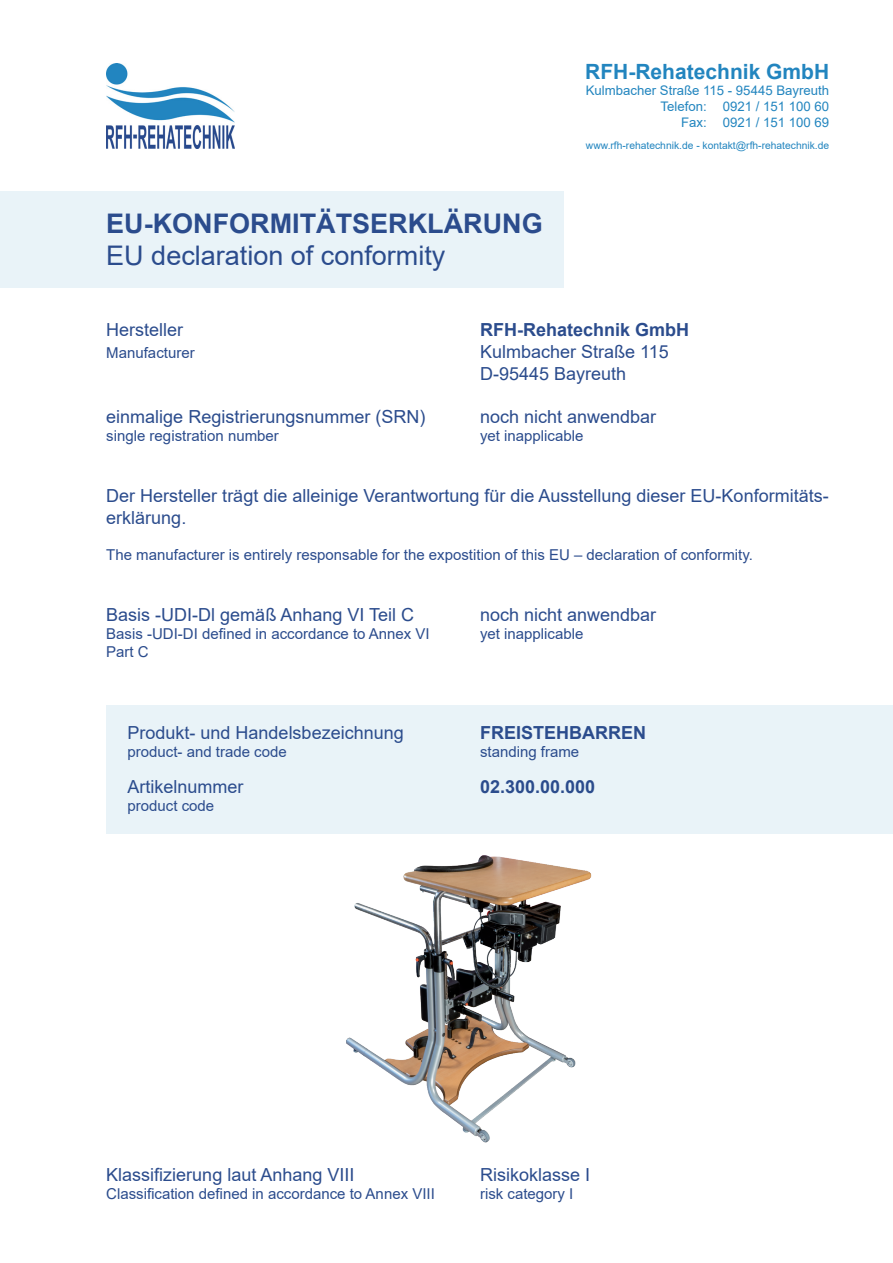
<style>
.page{position:relative;width:893px;height:1263px;background:#fff}
.page>*{position:absolute;margin:0;border:0;box-sizing:border-box;transform-origin:0 0}
.t1{font:27px "Arial";color:#2b4c8d}
.t2{font:700 27px "Arial";color:#2b4c8d}
.t3{font:700 21px "Arial";color:#2285bf}
.t4{font:18px/21.6px "Arial";color:#2b4c8d}
.t5{font:700 18px "Arial";color:#2b4c8d}
.t6{font:15px/18px "Arial";color:#2b4c8d}
.t7{font:13.2px/15.9px "Arial";color:#2285bf;text-align:justify}
.t8{font:10.35px "Arial";color:#2285bf}
</style>
<div class="page">
<div style="left:106px;top:705px;width:787px;height:128px;background:#e9f3f8"></div>
<img style="left:106px;top:64px;width:128px;height:85px">
<div style="left:0;top:191px;width:564px;height:96px;background:#e9f3f8"></div>
<img style="left:346px;top:855px;width:246px;height:288px">
<p class="t3" style="left:585px;top:57px;width:245px">RFH-Rehatechnik GmbH</p>
<p class="t7" style="left:723px;top:82px;width:108px;text-indent:-137px">Kulmbacher Straße 115 - 95445 Bayreuth 0921 / 151 100 60<br>0921 / 151 100 69</p>
<p class="t7" style="left:660px;top:98px;width:48px;text-align:right">Telefon:<br>Fax:</p>
<h1 class="t2" style="left:106px;top:205px;width:438px">EU-KONFORMITÄTSERKLÄRUNG</h1>
<h1 class="t1" style="left:106px;top:237px;width:341px">EU declaration of conformity</h1>
<p class="t8" style="left:586px;top:138px;width:245px">www.rfh-rehatechnik.de - kontakt@rfh-rehatechnik.de</p>
<p class="t4" style="left:106px;top:319px;width:79px">Hersteller</p>
<p class="t6" style="left:106px;top:343px;width:90px">Manufacturer</p>
<p class="t4" style="left:106px;top:405px;width:321px">einmalige Registrierungsnummer (SRN)</p>
<p class="t6" style="left:106px;top:426px;width:174px">single registration number</p>
<p class="t5" style="left:480px;top:317px;width:211px">RFH-Rehatechnik GmbH</p>
<p class="t4" style="left:480px;top:341px;width:190px">Kulmbacher Straße 115<br>D-95445 Bayreuth</p>
<p class="t4" style="left:480px;top:405px;width:178px">noch nicht anwendbar</p>
<p class="t6" style="left:480px;top:426px;width:105px">yet inapplicable</p>
<p class="t4" style="left:106px;top:485px;width:724px">Der Hersteller trägt die alleinige Verantwortung für die Ausstellung dieser EU-Konformitäts&shy;erklärung.</p>
<p class="t6" style="left:106px;top:545px;width:648px">The manufacturer is entirely responsable for the expostition of this EU – declaration of conformity.</p>
<p class="t4" style="left:106px;top:604px;width:309px">Basis -UDI-Dl gemäß Anhang VI Teil C</p>
<p class="t6" style="left:106px;top:625px;width:325px">Basis -UDI-DI defined in accordance to Annex VI<br>Part C</p>
<p class="t4" style="left:480px;top:604px;width:178px">noch nicht anwendbar</p>
<p class="t6" style="left:480px;top:625px;width:105px">yet inapplicable</p>
<p class="t4" style="left:128px;top:722px;width:278px">Produkt- und Handelsbezeichnung</p>
<p class="t6" style="left:128px;top:743px;width:161px">product- and trade code</p>
<p class="t5" style="left:480px;top:720px;width:167px">FREISTEHBARREN</p>
<p class="t6" style="left:480px;top:743px;width:101px">standing frame</p>
<p class="t4" style="left:128px;top:776px;width:118px">Artikelnummer</p>
<p class="t6" style="left:128px;top:797px;width:88px">product code</p>
<p class="t5" style="left:480px;top:774px;width:117px">02.300.00.000</p>
<p class="t4" style="left:106px;top:1164px;width:250px">Klassifizierung laut Anhang VIII</p>
<p class="t6" style="left:106px;top:1185px;width:330px">Classification defined in accordance to Annex VIII</p>
<p class="t4" style="left:480px;top:1164px;width:112px">Risikoklasse I</p>
<p class="t6" style="left:480px;top:1185px;width:95px">risk category I</p>
</div>
